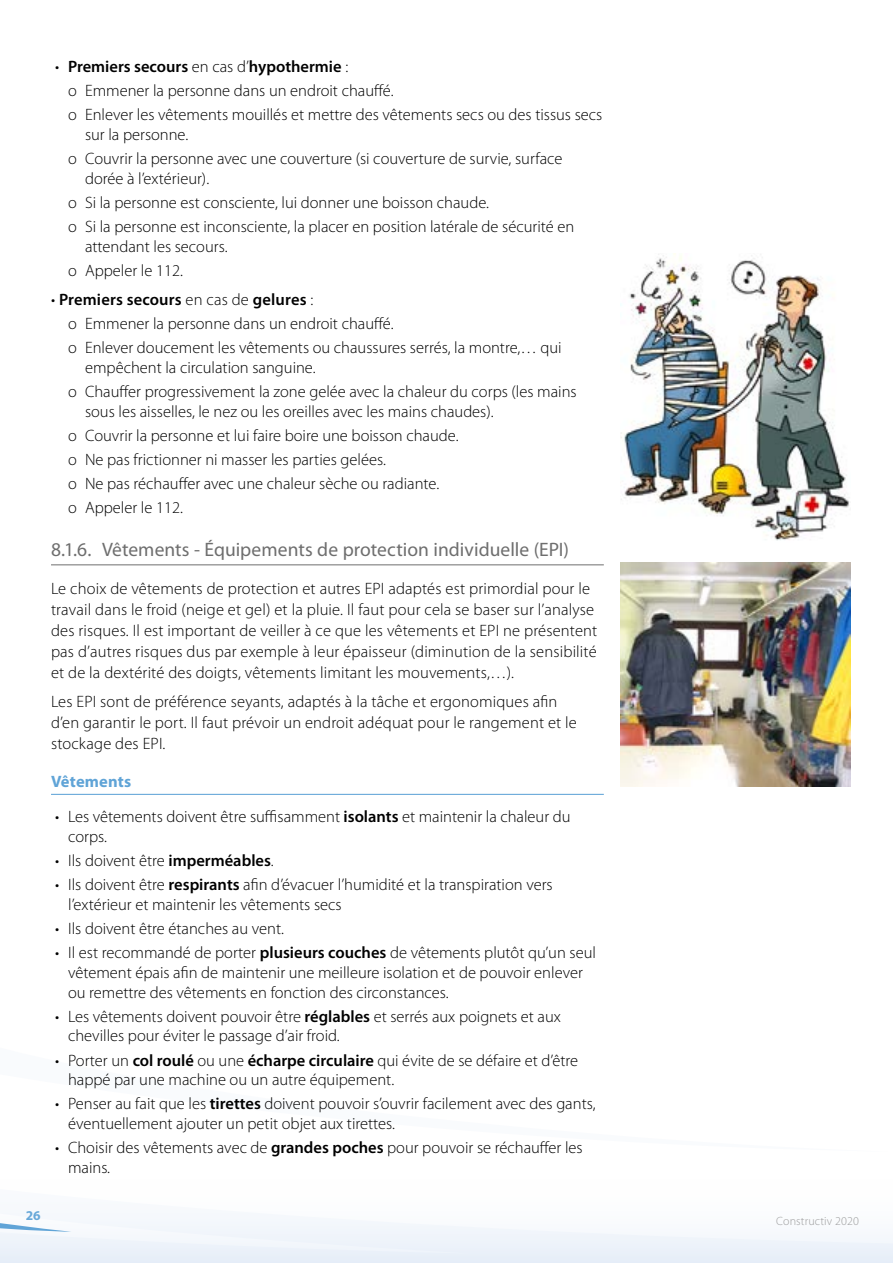
<style>
.page{position:relative;width:893px;height:1263px;background:#fff}
.page>*{position:absolute;margin:0;border:0;box-sizing:border-box;transform-origin:0 0}
.t1{font:19.5px "Myriad Pro";letter-spacing:.005em;color:#6e6e6e}
.t2{font:300 16.5px/24px "Myriad Pro";color:#000}
.t3{font:700 16.5px "Myriad Pro";letter-spacing:.01em;color:#60a4d7}
.t4{font:700 13.5px "Myriad Pro";color:#60a4d7}
.t5{font:300 12px "Myriad Pro";letter-spacing:.01em;color:#9c9c9d}
.s1{font-weight:600}
</style>
<div class="page">
<svg style="left:0;top:1219px;width:893px;height:44px;fill:#eff4fa"></svg>
<svg style="left:0;top:1219px;width:71px;height:13px"></svg>
<hr style="left:51px;top:564px;width:553px;height:1px;background:#6e6e6e">
<hr style="left:51px;top:794px;width:553px;height:1px;background:#60a4d7">
<img style="left:621px;top:562px;width:229px;height:224px">
<img style="left:621px;top:254px;width:229px;height:287px">
<p class="t2" style="left:68px;top:55px;width:536px;text-indent:-13px">• <span class="s1">Premiers secours</span> en cas d’<span class="s1">hypothermie</span> :<br>о Emmener la personne dans un endroit chauffé.<br>о Enlever les vêtements mouillés et mettre des vêtements secs ou des tissus secs</p>
<p class="t2" style="left:68px;top:123px;width:496px;text-indent:17px">sur la personne.<br>о Couvrir la personne avec une couverture (si couverture de survie, surface</p>
<p class="t2" style="left:68px;top:166px;width:508px;text-indent:17px">dorée à l’extérieur).<br>о Si la personne est consciente, lui donner une boisson chaude.<br>о Si la personne est inconsciente, la placer en position latérale de sécurité en</p>
<p class="t2" style="left:68px;top:234px;width:161px;text-indent:17px">attendant les secours. о Appeler le 112.</p>
<p class="t2" style="left:68px;top:288px;width:495px;text-indent:-17px">• <span class="s1">Premiers secours</span> en cas de <span class="s1">gelures</span> :<br>о Emmener la personne dans un endroit chauffé.<br>о Enlever doucement les vêtements ou chaussures serrés, la montre,… qui</p>
<p class="t2" style="left:68px;top:356px;width:510px;text-indent:17px">empêchent la circulation sanguine.<br>о Chauffer progressivement la zone gelée avec la chaleur du corps (les mains</p>
<p class="t2" style="left:68px;top:400px;width:427px;text-indent:17px">sous les aisselles, le nez ou les oreilles avec les mains chaudes). о Couvrir la personne et lui faire boire une boisson chaude.<br>о Ne pas frictionner ni masser les parties gelées.<br>о Ne pas réchauffer avec une chaleur sèche ou radiante.<br>о Appeler le 112.</p>
<p class="t1" style="left:51px;top:539px;width:519px">8.1.6. Vêtements - Équipements de protection individuelle (EPI)</p>
<p class="t2" style="left:51px;top:578px;width:548px;line-height:21px">Le choix de vêtements de protection et autres EPI adaptés est primordial pour le travail dans le froid (neige et gel) et la pluie. Il faut pour cela se baser sur l’analyse des risques. Il est important de veiller à ce que les vêtements et EPI ne présentent pas d’autres risques dus par exemple à leur épaisseur (diminution de la sensibilité et de la dextérité des doigts, vêtements limitant les mouvements,…).</p>
<p class="t2" style="left:51px;top:692px;width:527px;line-height:21px">Les EPI sont de préférence seyants, adaptés à la tâche et ergonomiques afin d’en garantir le port. Il faut prévoir un endroit adéquat pour le rangement et le stockage des EPI.</p>
<p class="t3" style="left:51px;top:773px;width:82px">Vêtements</p>
<p class="t2" style="left:68px;top:807px;width:504px;line-height:19.8px;text-indent:-13px">• Les vêtements doivent être suffisamment <span class="s1">isolants</span> et maintenir la chaleur du corps.</p>
<p class="t2" style="left:55px;top:849px;width:220px">• Ils doivent être <span class="s1">imperméables</span>.</p>
<p class="t2" style="left:68px;top:875px;width:486px;line-height:19.8px;text-indent:-13px">• Ils doivent être <span class="s1">respirants</span> afin d’évacuer l’humidité et la transpiration vers l’extérieur et maintenir les vêtements secs</p>
<p class="t2" style="left:55px;top:917px;width:230px">• Ils doivent être étanches au vent.</p>
<p class="t2" style="left:68px;top:943px;width:529px;line-height:19.8px;text-indent:-13px">• Il est recommandé de porter <span class="s1">plusieurs couches</span> de vêtements plutôt qu’un seul vêtement épais afin de maintenir une meilleure isolation et de pouvoir enlever ou remettre des vêtements en fonction des circonstances.</p>
<p class="t2" style="left:68px;top:1006px;width:494px;line-height:19.8px;text-indent:-13px">• Les vêtements doivent pouvoir être <span class="s1">réglables</span> et serrés aux poignets et aux chevilles pour éviter le passage d’air froid.</p>
<p class="t2" style="left:68px;top:1050px;width:512px;line-height:19.8px;text-indent:-13px">• Porter un <span class="s1">col roulé</span> ou une <span class="s1">écharpe circulaire</span> qui évite de se défaire et d’être happé par une machine ou un autre équipement.</p>
<p class="t2" style="left:68px;top:1094px;width:529px;line-height:19.8px;text-indent:-13px">• Penser au fait que les <span class="s1">tirettes</span> doivent pouvoir s’ouvrir facilement avec des gants, éventuellement ajouter un petit objet aux tirettes.</p>
<p class="t2" style="left:68px;top:1138px;width:516px;line-height:19.8px;text-indent:-13px">• Choisir des vêtements avec de <span class="s1">grandes poches</span> pour pouvoir se réchauffer les mains.</p>
<p class="t4" style="left:26px;top:1208px;width:16px">26</p>
<p class="t5" style="left:776px;top:1214px;width:84px">Constructiv 2020</p>
</div>
